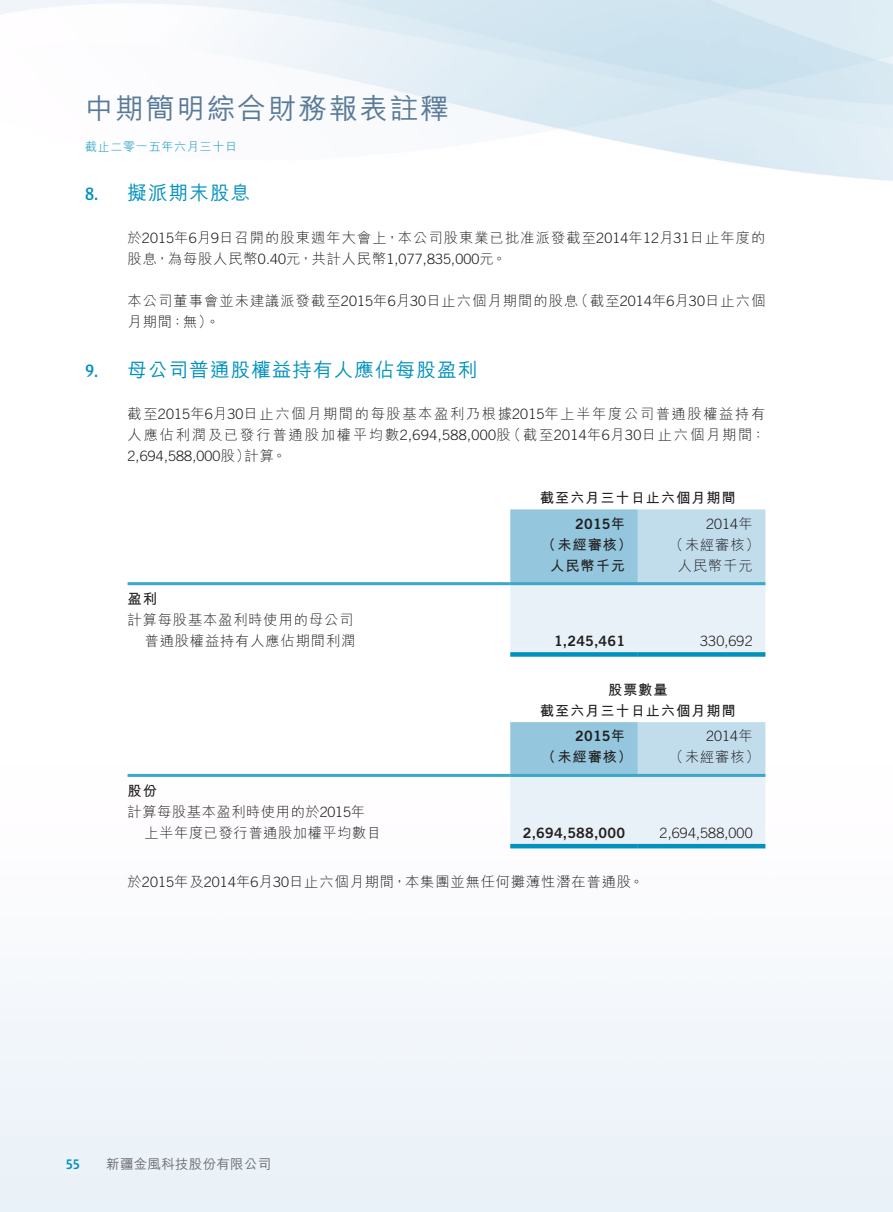
<style>
.page{position:relative;width:893px;height:1212px;background:#fff}
.page>*{position:absolute;margin:0;border:0;box-sizing:border-box;transform-origin:0 0}
.t1{font:500 28.5px "M Hei HK";letter-spacing:.07em;color:#597a98}
.Heading_1{font:500 19.5px "M Hei HK";letter-spacing:.06em;color:#0091bd}
.Heading_1-2{font:500 condensed 19.5px "Modena";color:#0091bd}
.t2{font:700 condensed 15px "Modena";color:#0091bd}
.Body_Text{font:300 14.25px/21px "M Hei HK";letter-spacing:.075em;color:#231f20}
.Body_Text-2{font:300 14.25px/21px "M Hei HK";letter-spacing:.115em;color:#231f20;text-align:right}
.Body_Text-3{font:700 14.25px "M Hei HK";letter-spacing:.06em;color:#231f20}
.Body_Text-4{font:300 14.25px "Trade Gothic LT Std";letter-spacing:.01em;color:#231f20}
.Body_Text-5{font:300 14.25px/21px "M Hei HK";letter-spacing:.13em;color:#231f20}
.Body_Text-6{font:300 14.25px "M Hei HK";letter-spacing:.04em;color:#231f20}
.Body_Text-7{font:14.25px "Trade Gothic LT Std Bd 2";letter-spacing:.01em;color:#231f20}
.t3{font:500 13.5px "M Hei HK";letter-spacing:.02em;color:#6c6d70}
.t4{font:300 12px "M Hei HK";letter-spacing:.06em;color:#0091bd}
.s1{font-family:"Trade Gothic LT Std"}
.s2{font-family:"M Hei HK"}
.s3{font-family:"M Hei HK";font-weight:700}
</style>
<div class="page">
<svg style="left:510px;top:509px;width:255px;height:143px"></svg>
<hr style="left:128px;top:582px;width:382px;height:3px;background:#3da7ca">
<hr style="left:510px;top:582px;width:128px;height:3px;background:#3da7ca">
<hr style="left:638px;top:582px;width:127px;height:3px;background:#3da7ca">
<div style="left:510px;top:652px;width:128px;height:5px;background:#0091bd"></div>
<div style="left:638px;top:652px;width:127px;height:5px;background:#0091bd"></div>
<svg style="left:510px;top:722px;width:255px;height:122px"></svg>
<hr style="left:128px;top:774px;width:382px;height:3px;background:#3da7ca">
<hr style="left:510px;top:774px;width:128px;height:3px;background:#3da7ca">
<hr style="left:638px;top:774px;width:127px;height:3px;background:#3da7ca">
<hr style="left:510px;top:844px;width:128px;height:4px;background:#0091bd">
<hr style="left:638px;top:844px;width:127px;height:4px;background:#0091bd">
<h1 class="t1" style="left:85px;top:88px;width:365px">中期簡明綜合財務報表註釋</h1>
<p class="t4" style="left:85px;top:141px;width:154px">截止二零一五年六月三十日</p>
<p class="Heading_1-2" style="left:85px;top:185px;width:15px">8.</p>
<p class="Heading_1-2" style="left:85px;top:361px;width:15px">9.</p>
<p class="Heading_1" style="left:128px;top:179px;width:124px">擬派期末股息</p>
<p class="Body_Text" style="left:128px;top:227px;width:639px">於<span class="s1">2015</span>年月<span class="s1">6 9</span>日召開的股東週年大會上，本公司股東業已批准派發截至<span class="s1">2014</span>年<span class="s1">12</span>月<span class="s1">31</span>日止年度的股息，為每股人民幣<span class="s1">0.40</span>元，共計人民幣<span class="s1">1,077,835,000</span>元。</p>
<p class="Body_Text" style="left:574px;top:290px;width:193px">（截至<span class="s1">2014</span>年月<span class="s1">6 30</span>日止六個</p>
<p class="Body_Text" style="left:128px;top:290px;width:452px">本公司董事會並未建議派發截至<span class="s1">2015</span>年月<span class="s1">6 30</span>日止六個月期間的股息月期間：無。(</p>
<p class="Heading_1" style="left:128px;top:356px;width:351px">母公司普通股權益持有人應佔每股盈利</p>
<p class="Body_Text-2" style="left:128px;top:403px;width:639px">截至<span class="s1">2015</span>年月<span class="s1">6 30</span>日止六個月期間的每股基本盈利乃根據<span class="s1">2015</span>年上半年度公司普通股權益持有（截至<span class="s1">2014</span>年 月<span class="s1">6 30</span>日止六個月期間：</p>
<p class="Body_Text-5" style="left:245px;top:424px;width:268px;text-indent:-117px">人應佔利潤及已發行普通股加權平均數<span class="s1">2,694,588,000</span>股計算。</p>
<p class="Body_Text-4" style="left:128px;top:448px;width:124px">2,694,588,000<span class="s2">股）</span></p>
<p class="Body_Text-3" style="left:540px;top:488px;width:197px">截至六月三十日止六個月期間</p>
<p class="Body_Text-4" style="left:706px;top:515px;width:48px">2014<span class="s2">年</span></p>
<p class="Body_Text-7" style="left:575px;top:515px;width:51px">2015<span class="s3">年</span></p>
<p class="Body_Text-3" style="left:128px;top:589px;width:31px">盈利</p>
<p class="Body_Text" style="left:128px;top:609px;width:227px">計算每股基本盈利時使用的母公司</p>
<p class="Body_Text" style="left:145px;top:630px;width:212px">普通股權益持有人應佔期間利潤</p>
<p class="Body_Text-3" style="left:128px;top:780px;width:31px">股份</p>
<p class="Body_Text-6" style="left:128px;top:804px;width:239px">計算每股基本盈利時使用的於<span class="s1">2015</span>年</p>
<p class="Body_Text-3" style="left:542px;top:534px;width:92px">（未經審核）</p>
<p class="Body_Text" style="left:669px;top:534px;width:92px">（未經審核(</p>
<p class="Body_Text-3" style="left:550px;top:555px;width:76px">人民幣千元</p>
<p class="Body_Text" style="left:678px;top:555px;width:76px">人民幣千元</p>
<p class="Body_Text-7" style="left:554px;top:632px;width:73px">1,245,461</p>
<p class="Body_Text-4" style="left:700px;top:633px;width:54px">330,692</p>
<p class="Body_Text-3" style="left:608px;top:679px;width:61px">股票數量</p>
<p class="Body_Text-3" style="left:540px;top:700px;width:197px">截至六月三十日止六個月期間</p>
<p class="Body_Text-4" style="left:706px;top:728px;width:48px">2014<span class="s2">年</span></p>
<p class="Body_Text-7" style="left:575px;top:727px;width:51px">2015<span class="s3">年</span></p>
<p class="Body_Text-3" style="left:542px;top:747px;width:92px">（未經審核）</p>
<p class="Body_Text" style="left:669px;top:746px;width:92px">（未經審核(</p>
<p class="Body_Text-6" style="left:145px;top:825px;width:238px">上半年度已發行普通股加權平均數目</p>
<p class="Body_Text" style="left:128px;top:871px;width:518px">於<span class="s1">2015</span>年及<span class="s1">2014</span>年月<span class="s1">6 30</span>日止六個月期間，本集團並無任何攤薄性潛在普通股。</p>
<p class="Body_Text-7" style="left:523px;top:824px;width:104px">2,694,588,000</p>
<p class="Body_Text-4" style="left:660px;top:824px;width:94px">2,694,588,000</p>
<p class="t2" style="left:66px;top:1157px;width:15px">55</p>
<p class="t3" style="left:106px;top:1154px;width:166px">新疆金風科技股份有限公司</p>
</div>
